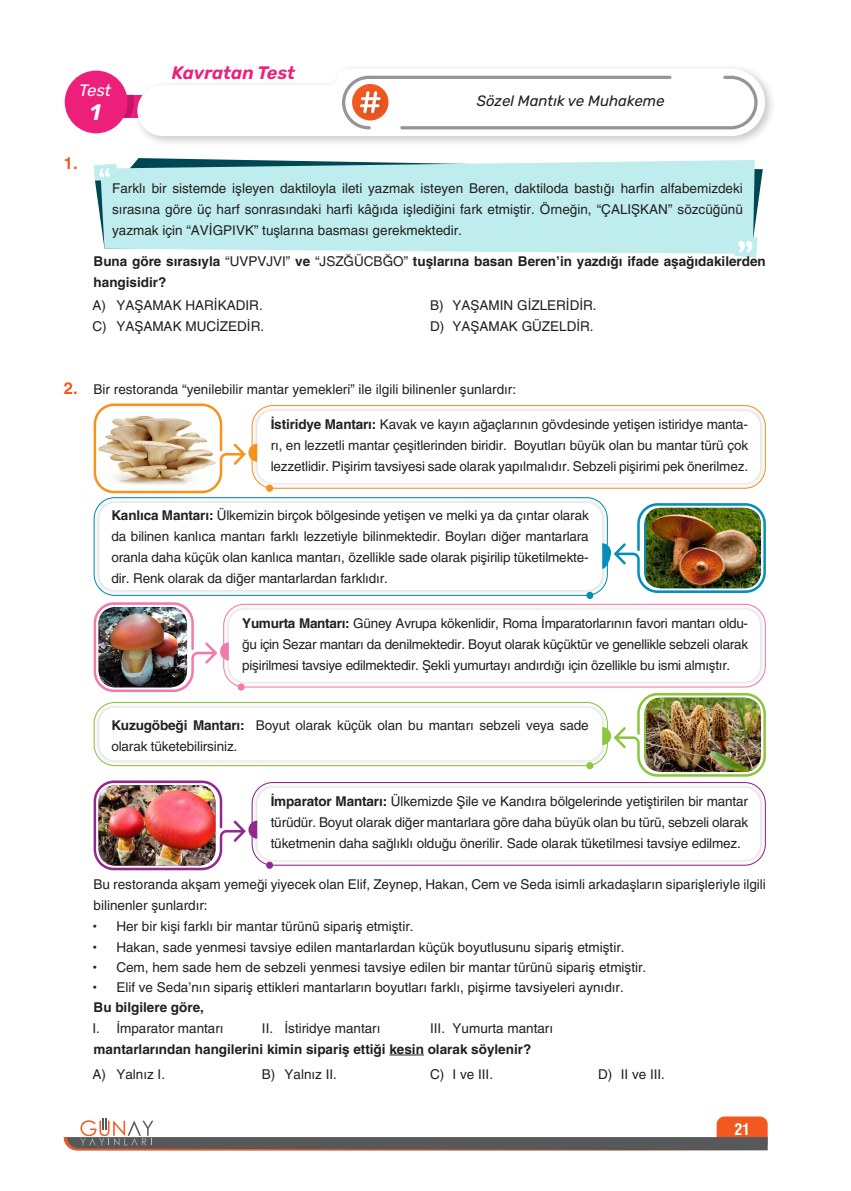
<style>
.page{position:relative;width:851px;height:1191px;background:#fff}
.page>*{position:absolute;margin:0;border:0;box-sizing:border-box;transform-origin:0 0}
.t1{font:italic 600 22.5px "Rubik";color:#fff}
.t2{font:italic 600 18px "Rubik";color:#ee1e7b}
.t3{font:italic 16.5px "Rubik";color:#fff}
.soru_bold{font:700 16.5px "Helveticaaci";color:#f15921}
.t4{font:700 condensed 15.75px "Swiss 721 BT";color:#fff}
.t5{font:italic 15px "Rubik";color:#231f20}
.kuutu_ici_metin{font:13.5px/21px "Helveticaaci";letter-spacing:-.01em;color:#231f20;text-align:justify}
.alt_alta_siklar{font:13.5px "Helveticaaci";color:#231f20}
.soru_bold-2{font:13.5px/21px "Helveticaaci";color:#231f20}
.soru_bold-3{font:700 13.5px/21px "Helveticaaci";color:#231f20}
.yan_yana_genis{font:13.5px "Helveticaaci";color:#231f20}
.s1{font-weight:400}
.s2{font-weight:700;font-size:16.5px;color:#f15921}
.s3{font-weight:700}
</style>
<div class="page">
<svg style="left:64px;top:1116px;width:703px;height:34px"></svg>
<svg style="left:123px;top:95px;width:10px;height:23px"></svg>
<div style="left:65px;top:71px;width:62px;height:62px;background:#ee1e7b;border-radius:50%"></div>
<div style="left:133px;top:63px;width:643px;height:84px;background:#231f20;opacity:.25"></div>
<svg style="left:137px;top:69px;width:627px;height:67px"></svg>
<svg style="left:342px;top:76px;width:415px;height:53px"></svg>
<hr style="left:389px;top:1054px;width:35px;height:1px;background:#231f20">
<svg style="left:137px;top:158px;width:625px;height:85px"></svg>
<svg style="left:94px;top:160px;width:663px;height:98px;background:#bfe9eb"></svg>
<svg style="left:97px;top:168px;width:15px;height:11px"></svg>
<svg style="left:735px;top:238px;width:19px;height:15px"></svg>
<svg style="left:94px;top:403px;width:671px;height:90px"></svg>
<div style="left:266px;top:484px;width:7px;height:8px;background:#f7931d;border-radius:50%"></div>
<svg style="left:94px;top:497px;width:508px;height:19px"></svg>
<svg style="left:94px;top:516px;width:508px;height:80px"></svg>
<img style="left:602px;top:503px;width:163px;height:90px">
<div style="left:586px;top:592px;width:7px;height:7px;background:#058fb8;border-radius:50%"></div>
<img style="left:94px;top:602px;width:671px;height:268px">
<div style="left:266px;top:861px;width:7px;height:7px;background:#93298e;border-radius:50%"></div>
<p class="t3" style="left:79px;top:82px;width:33px">Test</p>
<p class="t1" style="left:90px;top:100px;width:12px">1</p>
<p class="soru_bold" style="left:64px;top:154px;width:15px">1.</p>
<h2 class="t2" style="left:172px;top:63px;width:125px">Kavratan Test</h2>
<p class="t5" style="left:476px;top:93px;width:189px">Sözel Mantık ve Muhakeme</p>
<p class="kuutu_ici_metin" style="left:112px;top:177px;width:632px">Farklı bir sistemde işleyen daktiloyla ileti yazmak isteyen Beren, daktiloda bastığı harfin alfabemizdeki sırasına göre üç harf sonrasındaki harfi kâğıda işlediğini fark etmiştir. Örneğin, “ÇALIŞKAN” sözcüğünü yazmak için “AVİGPIVK” tuşlarına basması gerekmektedir.</p>
<p class="soru_bold-3" style="left:94px;top:251px;width:673px">Buna göre sırasıyla <span class="s1">“UVPVJVI”</span> ve <span class="s1">“JSZĞÜCBĞO”</span> tuşlarına basan Beren’in yazdığı ifade aşağıdakilerden hangisidir?</p>
<p class="yan_yana_genis" style="left:92px;top:297px;width:172px">A) YAŞAMAK HARI KADIR.</p>
<p class="yan_yana_genis" style="left:430px;top:297px;width:168px">B) YAŞAMIN GIZLERI DI R.</p>
<p class="yan_yana_genis" style="left:92px;top:318px;width:173px">C) YAŞAMAK MUCIZEDI R.</p>
<p class="yan_yana_genis" style="left:430px;top:318px;width:165px">D) YAŞAMAK GÜZELDI R.</p>
<p class="soru_bold-2" style="left:64px;top:379px;width:454px"><span class="s2">2.</span> Bir restoranda “yenilebilir mantar yemekleri” ile ilgili bilinenler şunlardır:</p>
<p class="kuutu_ici_metin" style="left:270px;top:414px;width:479px"><span class="s3">İstiridye Mantarı:</span> Kavak ve kayın ağaçlarının gövdesinde yetişen istiridye manta&shy;rı, en lezzetli mantar çeşitlerinden biridir. Boyutları büyük olan bu mantar türü çok lezzetlidir. Pişirim tavsiyesi sade olarak yapılmalıdır. Sebzeli pişirimi pek önerilmez.</p>
<p class="kuutu_ici_metin" style="left:111px;top:504px;width:479px"><span class="s3">Kanlıca Mantarı:</span> Ülkemizin birçok bölgesinde yetişen ve melki ya da çıntar olarak da bilinen kanlıca mantarı farklı lezzetiyle bilinmektedir. Boyları diğer mantarlara oranla daha küçük olan kanlıca mantarı, özellikle sade olarak pişirilip tüketilmekte&shy;dir. Renk olarak da diğer mantarlardan farklıdır.</p>
<p class="kuutu_ici_metin" style="left:242px;top:613px;width:507px"><span class="s3">Yumurta Mantarı:</span> Güney Avrupa kökenlidir, Roma İmparatorlarının favori mantarı oldu&shy;ğu için Sezar mantarı da denilmektedir. Boyut olarak küçüktür ve genellikle sebzeli olarak pişirilmesi tavsiye edilmektedir. Şekli yumurtayı andırdığı için özellikle bu ismi almıştır.</p>
<p class="kuutu_ici_metin" style="left:111px;top:715px;width:479px"><span class="s3">Kuzugöbeği Mantarı:</span> Boyut olarak küçük olan bu mantarı sebzeli veya sade olarak tüketebilirsiniz.</p>
<p class="kuutu_ici_metin" style="left:270px;top:791px;width:479px"><span class="s3">İmparator Mantarı:</span> Ülkemizde Şile ve Kandıra bölgelerinde yetiştirilen bir mantar türüdür. Boyut olarak diğer mantarlara göre daha büyük olan bu türü, sebzeli olarak tüketmenin daha sağlıklı olduğu önerilir. Sade olarak tüketilmesi tavsiye edilmez.</p>
<p class="soru_bold-2" style="left:94px;top:874px;width:673px">Bu restoranda akşam yemeği yiyecek olan Elif, Zeynep, Hakan, Cem ve Seda isimli arkadaşların siparişleriyle ilgili bilinenler şunlardır:</p>
<p class="alt_alta_siklar" style="left:92px;top:918px;width:323px">• Her bir kişi farklı bir mantar türünü sipariş etmiştir.</p>
<p class="alt_alta_siklar" style="left:92px;top:939px;width:533px">• Hakan, sade yenmesi tavsiye edilen mantarlardan küçük boyutlusunu sipariş etmiştir.</p>
<p class="alt_alta_siklar" style="left:92px;top:959px;width:555px">• Cem, hem sade hem de sebzeli yenmesi tavsiye edilen bir mantar türünü sipariş etmiştir.</p>
<p class="alt_alta_siklar" style="left:92px;top:979px;width:533px">• Elif ve Seda’nın sipariş ettikleri mantarların boyutları farklı, pişirme tavsiyeleri aynıdır.</p>
<p class="soru_bold-3" style="left:94px;top:997px;width:112px">Bu bilgilere göre,</p>
<p class="yan_yana_genis" style="left:92px;top:1020px;width:133px">I. İmparator mantarı</p>
<p class="yan_yana_genis" style="left:262px;top:1020px;width:120px">II. İstiridye mantarı</p>
<p class="yan_yana_genis" style="left:430px;top:1020px;width:125px">III. Yumurta mantarı</p>
<p class="soru_bold-3" style="left:94px;top:1038px;width:439px">mantarlarından hangilerini kimin sipariş ettiği kesin olarak söylenir?</p>
<p class="yan_yana_genis" style="left:92px;top:1066px;width:74px">A) Yalnız I.</p>
<p class="yan_yana_genis" style="left:262px;top:1066px;width:77px">B) Yalnız II.</p>
<p class="yan_yana_genis" style="left:430px;top:1066px;width:65px">C) I ve III.</p>
<p class="yan_yana_genis" style="left:598px;top:1066px;width:68px">D) II ve III.</p>
<p class="t4" style="left:734px;top:1119px;width:17px">21</p>
</div>
